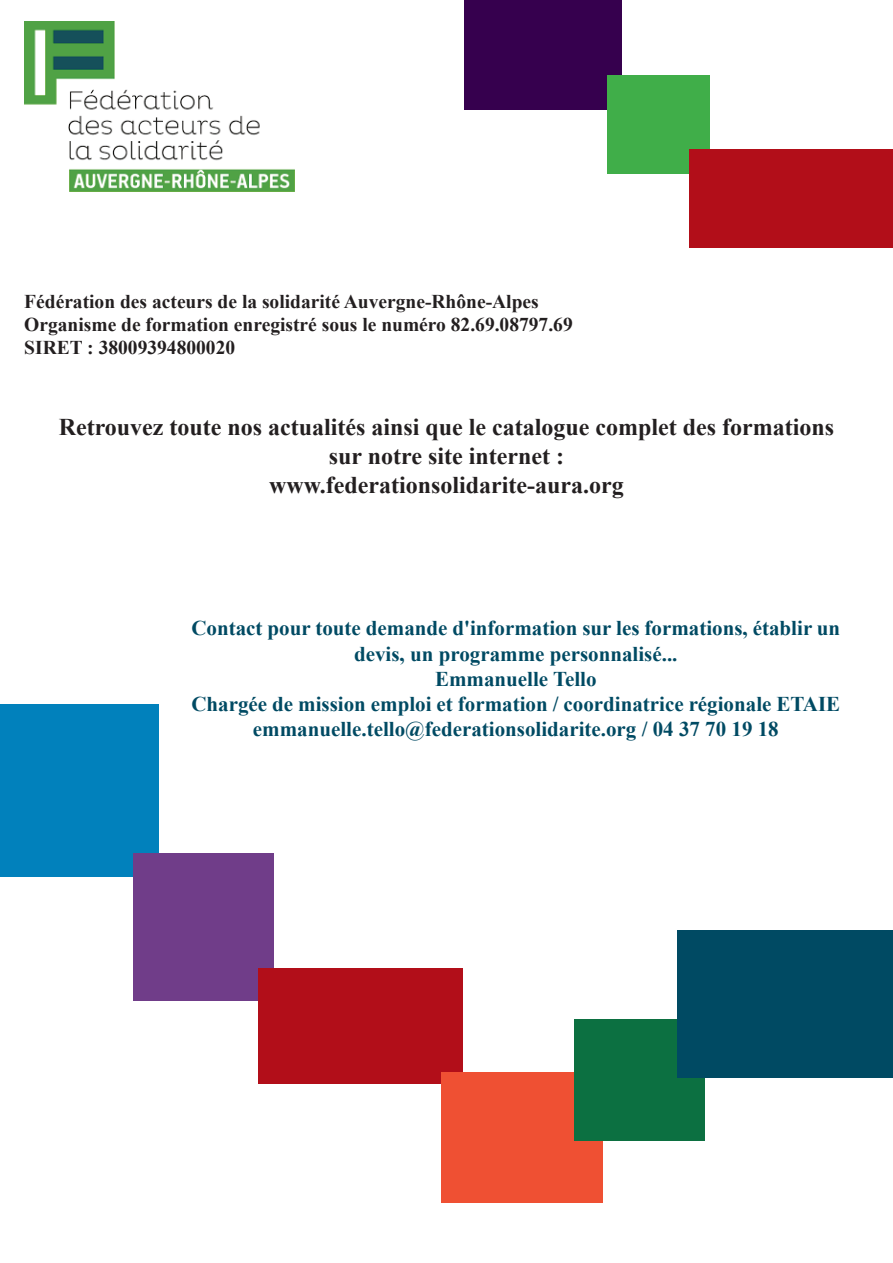
<style>
.page{position:relative;width:893px;height:1263px;background:#fff}
.page>*{position:absolute;margin:0;border:0;box-sizing:border-box;transform-origin:0 0}
.t1{font:700 24px/28.8px "Times New Roman";color:#231f20;text-align:center}
.t2{font:700 21px/25.2px "Times New Roman";color:#004a63;text-align:center}
.t3{font:700 19.5px/23.4px "Times New Roman";color:#231f20}
</style>
<div class="page">
<div style="left:0;top:705px;width:159px;height:172px;background:#0181bc"></div>
<div style="left:133px;top:853px;width:140px;height:147px;background:#703d89"></div>
<div style="left:258px;top:968px;width:205px;height:115px;background:#b20e19"></div>
<div style="left:441px;top:1072px;width:162px;height:130px;background:#ef5033"></div>
<div style="left:575px;top:1019px;width:130px;height:122px;background:#0c7041"></div>
<div style="left:677px;top:930px;width:216px;height:147px;background:#004a63"></div>
<div style="left:464px;top:0;width:158px;height:110px;background:#36004e"></div>
<div style="left:607px;top:75px;width:102px;height:98px;background:#40ae49"></div>
<div style="left:690px;top:150px;width:203px;height:98px;background:#b20e19"></div>
<img style="left:24px;top:21px;width:271px;height:170px">
<p class="t3" style="left:24px;top:289px;width:550px">Fédération des acteurs de la solidarité Auvergne-Rhône-Alpes<br>Organisme de formation enregistré sous le numéro 82.69.08797.69<br>SIRET : 38009394800020</p>
<p class="t1" style="left:59px;top:412px;width:777px">Retrouvez toute nos actualités ainsi que le catalogue complet des formations sur notre site internet :<br>www.federationsolidarite-aura.org</p>
<p class="t2" style="left:191px;top:615px;width:650px">Contact pour toute demande d'information sur les formations, établir un devis, un programme personnalisé...<br>Emmanuelle Tello<br>Chargée de mission emploi et formation / coordinatrice régionale ETAIE emmanuelle.tello@federationsolidarite.org / 04 37 70 19 18</p>
</div>
